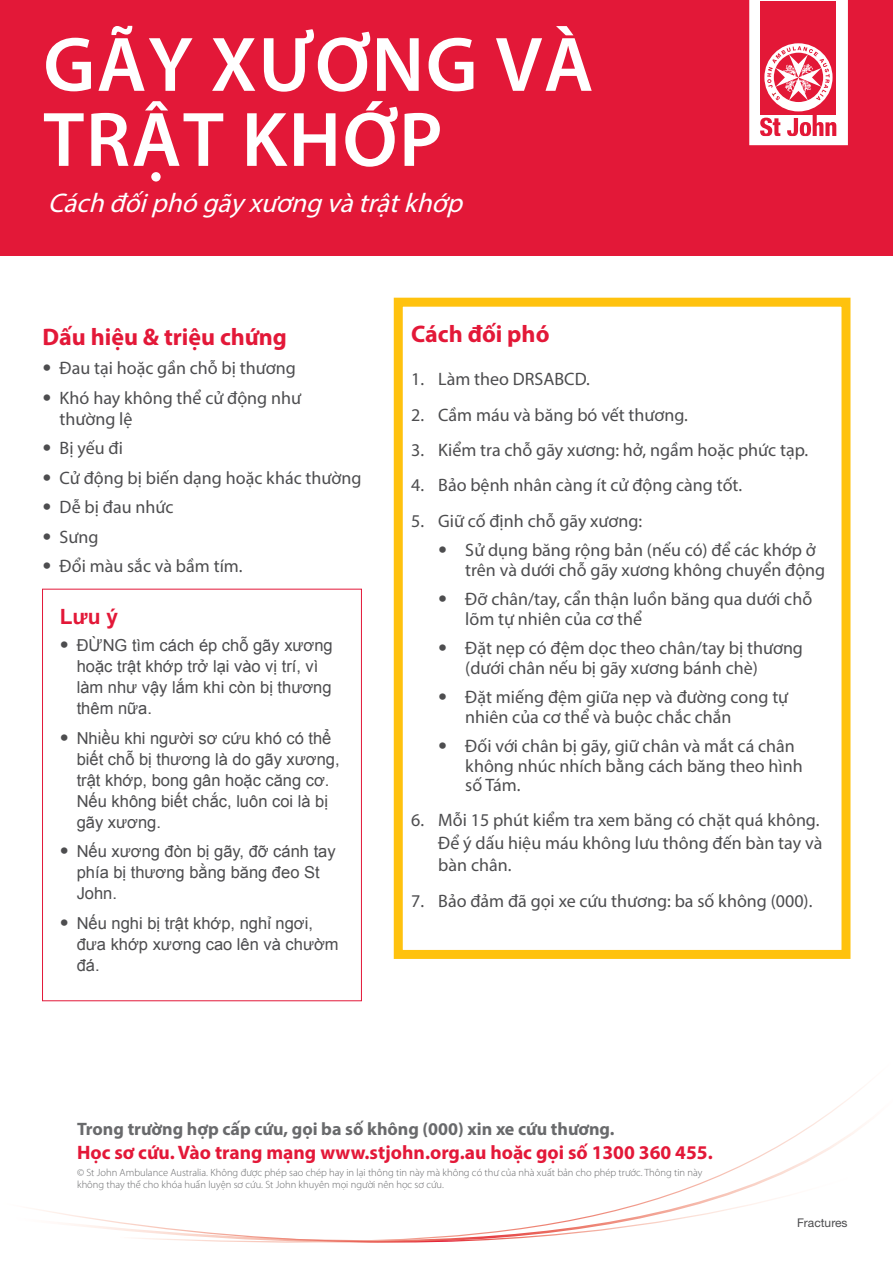
<style>
.page{position:relative;width:893px;height:1263px;background:#fff}
.page>*{position:absolute;margin:0;border:0;box-sizing:border-box;transform-origin:0 0}
.t1{font:600 78px/75px "Myriad Pro";letter-spacing:.02em;color:#fff}
.t2{font:italic 27px "Myriad Pro";color:#fff}
.t3{font:700 24px "Myriad Pro";color:#e31838}
.t4{font:700 21px "Arial";color:#e31838}
.t5{font:700 19.5px "Myriad Pro";color:#e31838}
.t6{font:18px/19.5px "Myriad Pro";color:#4d4d4f}
.t7{font:700 18px "Myriad Pro";color:#696a6c}
.t8{font:16.5px/21px "Arial";color:#4d4d4f}
.t9{font:12px "Helvetica Neue LT Std";color:#4d4d4f}
.t10{font:300 10.5px/12px "Myriad Pro";color:#696a6c}
.s1{font-family:"Helvetica Neue LT Std"}
.s2{font-family:"Helvetica Neue LT Std";font-size:18px}
</style>
<div class="page">
<svg style="left:30px;top:1171px;width:758px;height:72px"></svg>
<div style="left:0;top:0;width:893px;height:255px;background:#e31838"></div>
<svg style="left:749px;top:0;width:99px;height:145px"></svg>
<div style="left:394px;top:298px;width:456px;height:661px;border:9px solid #ffc20e"></div>
<div style="left:42px;top:589px;width:320px;height:412px;border:1px solid #e31838"></div>
<h1 class="t1" style="left:43px;top:25px;width:552px">GÃY XƯƠNG VÀ<br>TRẬT KHỚP</h1>
<h2 class="t2" style="left:48px;top:186px;width:424px">Cáchđốiphógãyxươngvàtrậtkhớp</h2>
<h3 class="t3" style="left:43px;top:321px;width:246px">Dấu hiệu &amp; triệu chứng</h3>
<p class="t6" style="left:43px;top:358px;width:255px"><span class="s1">•</span> đau tại hoặc gần chỗ bị thương</p>
<p class="t6" style="left:60px;top:387px;width:243px;line-height:21px;text-indent:-17px"><span class="s1">•</span> khó hay không thể cử động như thường lệ</p>
<p class="t6" style="left:43px;top:438px;width:82px"><span class="s1">•</span> bị yếu đi</p>
<p class="t6" style="left:43px;top:467px;width:320px"><span class="s1">•</span> cử động bị biến dạng hoặc khác thường</p>
<p class="t6" style="left:43px;top:497px;width:132px"><span class="s1">•</span> dễ bị đau nhức</p>
<p class="t6" style="left:43px;top:527px;width:58px"><span class="s1">•</span> sưng</p>
<p class="t6" style="left:43px;top:556px;width:202px"><span class="s1">•</span> đổi màu sắc và bầm tím.</p>
<p class="t4" style="left:60px;top:603px;width:60px">Lưu ý</p>
<p class="t8" style="left:77px;top:635px;width:258px;text-indent:-17px"><span class="s2">•</span> ĐỪNG tìm cách ép chỗ gãy xương hoặc trật khớp trở lại vào vị trí, vì làm như vậy lắm khi còn bị thương thêm nữa.</p>
<p class="t8" style="left:77px;top:727px;width:264px;text-indent:-17px"><span class="s2">•</span> Nhiều khi người sơ cứu khó có thể biết chỗ bị thương là do gãy xương, trật khớp, bong gân hoặc căng cơ.<br>Nếu không biết chắc, luôn coi là bị gãy xương.</p>
<p class="t8" style="left:77px;top:841px;width:260px;text-indent:-17px"><span class="s2">•</span> Nếu xương đòn bị gãy, đỡ cánh tay phía bị thương bằng băng đeo St<br>John.</p>
<p class="t8" style="left:77px;top:912px;width:263px;text-indent:-17px"><span class="s2">•</span> Nếu nghi bị trật khớp, nghỉ ngơi, đưa khớp xương cao lên và chườm đá.</p>
<h3 class="t3" style="left:411px;top:318px;width:140px">Cách đối phó</h3>
<p class="t6" style="left:411px;top:369px;width:180px">1. Làm theo DRSABCD.</p>
<p class="t6" style="left:411px;top:405px;width:278px">2. Cầm máu và băng bó vết thương.</p>
<p class="t6" style="left:411px;top:440px;width:398px">3. Kiểm tra chỗ gãy xương: hở, ngầm hoặc phức tạp.</p>
<p class="t6" style="left:411px;top:475px;width:332px">4. Bảo bệnh nhân càng ít cử động càng tốt.</p>
<p class="t6" style="left:411px;top:510px;width:233px">5. Giữ cố định chỗ gãy xương:</p>
<p class="t6" style="left:465px;top:540px;width:361px;text-indent:-27px"><span class="s1">•</span> sử dụng băng rộng bản (nếu có) để các khớp ở trên và dưới chỗ gãy xương không chuyển động</p>
<p class="t6" style="left:465px;top:589px;width:348px;text-indent:-27px"><span class="s1">•</span> đỡ chân/tay, cẩn thận luồn băng qua dưới chỗ lõm tự nhiên của cơ thể</p>
<p class="t6" style="left:465px;top:638px;width:339px;text-indent:-27px"><span class="s1">•</span> đặt nẹp có đệm dọc theo chân/tay bị thương (dưới chân nếu bị gãy xương bánh chè)</p>
<p class="t6" style="left:465px;top:687px;width:324px;text-indent:-27px"><span class="s1">•</span> đặt miếng đệm giữa nẹp và đường cong tự nhiên của cơ thể và buộc chắc chắn</p>
<p class="t6" style="left:465px;top:736px;width:339px;text-indent:-27px"><span class="s1">•</span> đối với chân bị gãy, giữ chân và mắt cá chân không nhúc nhích bằng cách băng theo hình số Tám.</p>
<p class="t6" style="left:438px;top:809px;width:386px;line-height:22.5px;text-indent:-27px">6. Mỗi 15 phút kiểm tra xem băng có chặt quá không.<br>Để ý dấu hiệu máu không lưu thông đến bàn tay và bàn chân.</p>
<p class="t6" style="left:411px;top:890px;width:403px">7. Bảo đảm đã gọi xe cứu thương: ba số không (000).</p>
<p class="t7" style="left:77px;top:1117px;width:539px">Trong trường hợp cấp cứu, gọi ba số không (000) xin xe cứu thương.</p>
<p class="t5" style="left:77px;top:1140px;width:637px">Học sơ cứu. Vào trang mạng www.stjohn.org.au hoặc gọi số 1300 360 455.</p>
<p class="t10" style="left:77px;top:1166px;width:627px">© St John Ambulance Australia. Không được phép sao chép hay in lại thông tin này mà không có thư của nhà xuất bản cho phép trước. Thông tin này không thay thế cho khóa huấn luyện sơ cứu. St John khuyên mọi người nên học sơ cứu.</p>
<p class="t9" style="left:797px;top:1215px;width:52px">Fractures</p>
</div>
